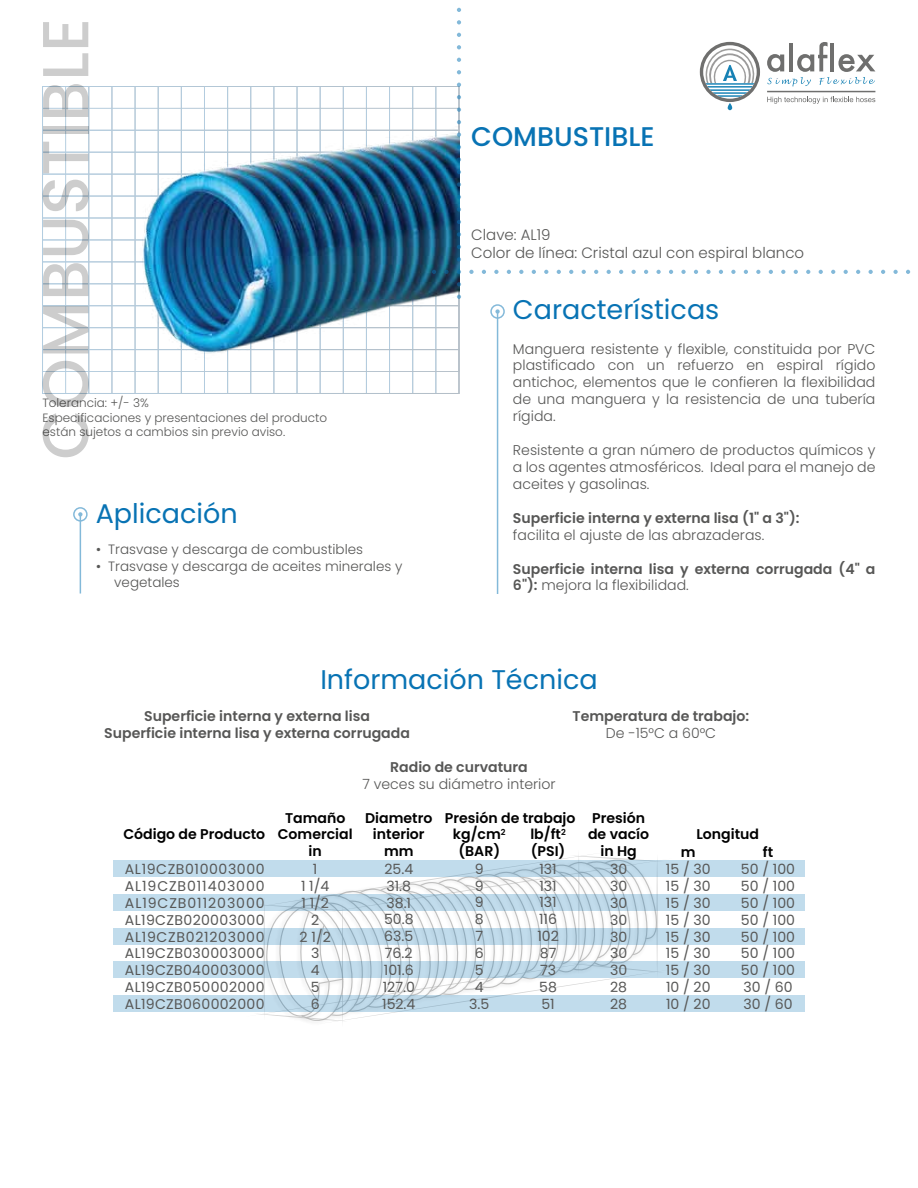
<style>
.page{position:relative;width:918px;height:1188px;background:#fff}
.page>*{position:absolute;margin:0;border:0;box-sizing:border-box;transform-origin:0 0}
.t1{font:27px "Poppins";color:#0873b4}
.t2{font:500 27px "Poppins";color:#0873b4}
.t3{font:300 15px/18px "Poppins";color:#575756}
.t4{font:14.1px/17px "Poppins";color:#575756;text-align:justify}
.t5{font:300 14.1px/17px "Poppins";color:#575756;text-align:justify}
.t6{font:600 14.1px/17px "Poppins";color:#575756;text-align:center}
.t7{font:600 14.1px/17px "Poppins";color:#000;text-align:center}
.t8{font:300 13.5px/16.2px "Poppins";color:#575756}
.t9{font:300 12px/14.4px "Poppins";color:#575756}
.s1{font-weight:400}
.s2{font-weight:300}
</style>
<div class="page">
<svg style="left:259px;top:855px;width:399px;height:167px"></svg>
<svg style="left:113px;top:894px;width:692px;height:17px;fill:#c1dcec"></svg>
<svg style="left:113px;top:928px;width:692px;height:17px;fill:#c1dcec"></svg>
<svg style="left:113px;top:961px;width:692px;height:17px;fill:#c1dcec"></svg>
<svg style="left:113px;top:995px;width:692px;height:17px;fill:#c1dcec"></svg>
<svg style="left:113px;top:860px;width:692px;height:17px;fill:#c1dcec"></svg>
<div style="left:73px;top:507px;width:15px;height:15px;border:2px solid #0873b4;border-radius:50%"></div>
<svg style="left:78px;top:512px;width:5px;height:5px"></svg>
<hr style="left:80px;top:514px;width:1px;height:80px;background:#0873b4">
<div style="left:490px;top:304px;width:15px;height:15px;border:2px solid #0873b4;border-radius:50%"></div>
<svg style="left:495px;top:309px;width:5px;height:5px"></svg>
<hr style="left:497px;top:312px;width:1px;height:282px;background:#0873b4">
<div style="left:88px;top:86px;width:47px;height:308px;border:1px solid #fff"></div>
<div style="left:65px;top:86px;width:47px;height:308px;border:1px solid #fff"></div>
<div style="left:112px;top:86px;width:46px;height:308px;border:1px solid #fff"></div>
<div style="left:42px;top:349px;width:417px;height:45px;border:1px solid #fff"></div>
<div style="left:42px;top:86px;width:417px;height:45px;border:1px solid #fff"></div>
<div style="left:42px;top:327px;width:417px;height:45px;border:1px solid #fff"></div>
<div style="left:42px;top:108px;width:417px;height:44px;border:1px solid #fff"></div>
<svg style="left:43px;top:413px;width:46px;height:44px"></svg>
<svg style="left:43px;top:361px;width:46px;height:46px"></svg>
<svg style="left:43px;top:306px;width:45px;height:47px"></svg>
<svg style="left:43px;top:263px;width:45px;height:33px"></svg>
<svg style="left:43px;top:220px;width:46px;height:35px"></svg>
<svg style="left:43px;top:180px;width:46px;height:31px"></svg>
<svg style="left:43px;top:142px;width:45px;height:31px"></svg>
<svg style="left:43px;top:127px;width:45px;height:7px"></svg>
<svg style="left:43px;top:84px;width:45px;height:33px"></svg>
<svg style="left:43px;top:53px;width:45px;height:23px"></svg>
<svg style="left:43px;top:22px;width:45px;height:25px"></svg>
<img style="left:135px;top:126px;width:324px;height:235px">
<svg style="left:694px;top:270px;width:4px;height:4px"></svg>
<svg style="left:681px;top:270px;width:5px;height:4px"></svg>
<svg style="left:669px;top:270px;width:4px;height:4px"></svg>
<svg style="left:656px;top:270px;width:5px;height:4px"></svg>
<svg style="left:644px;top:270px;width:4px;height:4px"></svg>
<svg style="left:632px;top:270px;width:4px;height:4px"></svg>
<svg style="left:619px;top:270px;width:4px;height:4px"></svg>
<svg style="left:607px;top:270px;width:4px;height:4px"></svg>
<svg style="left:594px;top:270px;width:4px;height:4px"></svg>
<svg style="left:582px;top:270px;width:4px;height:4px"></svg>
<svg style="left:569px;top:270px;width:4px;height:4px"></svg>
<svg style="left:557px;top:270px;width:4px;height:4px"></svg>
<svg style="left:544px;top:270px;width:4px;height:4px"></svg>
<svg style="left:532px;top:270px;width:4px;height:4px"></svg>
<svg style="left:519px;top:270px;width:4px;height:4px"></svg>
<svg style="left:507px;top:270px;width:4px;height:4px"></svg>
<svg style="left:494px;top:270px;width:5px;height:4px"></svg>
<svg style="left:482px;top:270px;width:4px;height:4px"></svg>
<svg style="left:469px;top:270px;width:5px;height:4px"></svg>
<svg style="left:457px;top:270px;width:4px;height:4px"></svg>
<svg style="left:444px;top:270px;width:5px;height:4px"></svg>
<svg style="left:432px;top:270px;width:4px;height:4px"></svg>
<svg style="left:906px;top:270px;width:4px;height:4px"></svg>
<svg style="left:893px;top:270px;width:5px;height:4px"></svg>
<svg style="left:881px;top:270px;width:4px;height:4px"></svg>
<svg style="left:869px;top:270px;width:4px;height:4px"></svg>
<svg style="left:856px;top:270px;width:4px;height:4px"></svg>
<svg style="left:844px;top:270px;width:4px;height:4px"></svg>
<svg style="left:831px;top:270px;width:4px;height:4px"></svg>
<svg style="left:819px;top:270px;width:4px;height:4px"></svg>
<svg style="left:806px;top:270px;width:4px;height:4px"></svg>
<svg style="left:794px;top:270px;width:4px;height:4px"></svg>
<svg style="left:781px;top:270px;width:4px;height:4px"></svg>
<svg style="left:769px;top:270px;width:4px;height:4px"></svg>
<svg style="left:756px;top:270px;width:5px;height:4px"></svg>
<svg style="left:744px;top:270px;width:4px;height:4px"></svg>
<svg style="left:731px;top:270px;width:5px;height:4px"></svg>
<svg style="left:719px;top:270px;width:4px;height:4px"></svg>
<svg style="left:706px;top:270px;width:5px;height:4px"></svg>
<svg style="left:457px;top:33px;width:4px;height:4px"></svg>
<svg style="left:457px;top:45px;width:4px;height:4px"></svg>
<svg style="left:457px;top:58px;width:4px;height:4px"></svg>
<svg style="left:457px;top:70px;width:4px;height:4px"></svg>
<svg style="left:457px;top:83px;width:4px;height:4px"></svg>
<svg style="left:457px;top:95px;width:4px;height:4px"></svg>
<svg style="left:457px;top:108px;width:4px;height:4px"></svg>
<svg style="left:457px;top:120px;width:4px;height:4px"></svg>
<svg style="left:457px;top:133px;width:4px;height:4px"></svg>
<svg style="left:457px;top:145px;width:4px;height:4px"></svg>
<svg style="left:457px;top:157px;width:4px;height:5px"></svg>
<svg style="left:457px;top:170px;width:4px;height:4px"></svg>
<svg style="left:457px;top:182px;width:4px;height:5px"></svg>
<svg style="left:457px;top:195px;width:4px;height:4px"></svg>
<svg style="left:457px;top:207px;width:4px;height:5px"></svg>
<svg style="left:457px;top:220px;width:4px;height:4px"></svg>
<svg style="left:457px;top:232px;width:4px;height:5px"></svg>
<svg style="left:457px;top:245px;width:4px;height:4px"></svg>
<svg style="left:457px;top:257px;width:4px;height:4px"></svg>
<svg style="left:457px;top:282px;width:4px;height:4px"></svg>
<svg style="left:457px;top:295px;width:4px;height:4px"></svg>
<svg style="left:457px;top:8px;width:4px;height:4px"></svg>
<svg style="left:457px;top:20px;width:4px;height:4px"></svg>
<svg style="left:767px;top:42px;width:108px;height:44px"></svg>
<hr style="left:830px;top:43px;width:4px;height:28px;background:#6f6f6e">
<svg style="left:700px;top:42px;width:60px;height:68px"></svg>
<svg style="left:767px;top:97px;width:108px;height:7px"></svg>
<hr style="left:767px;top:91px;width:108px;height:1px;background:#6f6f6e">
<h1 class="t2" style="left:471px;top:121px;width:185px">COMBUSTIBLE</h1>
<p class="t3" style="left:471px;top:226px;width:335px">Clave: AL19<br>Color de línea: Cristal azul con espiral blanco</p>
<p class="t9" style="left:43px;top:396px;width:286px">Tolerancia: +/- 3%<br>Especificaciones y presentaciones del producto están sujetos a cambios sin previo aviso.</p>
<h1 class="t1" style="left:96px;top:498px;width:143px">Aplicación</h1>
<p class="t8" style="left:96px;top:541px;width:269px"><span class="s1">•</span> Trasvase y descarga de combustibles</p>
<p class="t8" style="left:114px;top:558px;width:290px;text-indent:-18px"><span class="s1">•</span> Trasvase y descarga de aceites minerales y vegetales</p>
<h1 class="t1" style="left:513px;top:294px;width:208px">Características</h1>
<p class="t5" style="left:513px;top:340px;width:364px">Manguera resistente y flexible, constituida por PVC plastificado con un refuerzo en espiral rígido antichoc, elementos que le confieren la flexibilidad de una manguera y la resistencia de una tubería rígida.</p>
<p class="t5" style="left:513px;top:442px;width:364px">Resistente a gran número de productos químicos y a los agentes atmosféricos. Ideal para el manejo de aceites y gasolinas.</p>
<p class="t6" style="left:513px;top:509px;width:288px">Superficie interna y externa lisa (1" a 3"):</p>
<p class="t5" style="left:513px;top:526px;width:253px">facilita el ajuste de las abrazaderas.</p>
<p class="t6" style="left:513px;top:560px;width:364px;text-align:left">Superficie interna lisa y externa corrugada (4" a<br>6"): <span class="s2">mejora la flexibilidad.</span></p>
<h1 class="t1" style="left:320px;top:664px;width:279px">Información Técnica</h1>
<p class="t6" style="left:104px;top:708px;width:307px">Superficie interna y externa lisa<br>Superficie interna lisa y externa corrugada</p>
<p class="t6" style="left:390px;top:759px;width:139px">Radio de curvatura</p>
<p class="t5" style="left:362px;top:776px;width:195px">7 veces su diámetro interior</p>
<p class="t6" style="left:573px;top:708px;width:178px">Temperatura de trabajo:</p>
<p class="t5" style="left:606px;top:725px;width:112px">De -15°C a 60°C</p>
<p class="t7" style="left:123px;top:826px;width:143px">Código de Producto</p>
<p class="t4" style="left:125px;top:861px;width:141px">AL19CZB010003000<br>AL19CZB011403000<br>AL19CZB011203000<br>AL19CZB020003000<br>AL19CZB021203000<br>AL19CZB030003000<br>AL19CZB040003000<br>AL19CZB050002000<br>AL19CZB060002000</p>
<p class="t7" style="left:278px;top:809px;width:76px">Tamaño<br>Comercial in</p>
<p class="t4" style="left:300px;top:861px;width:33px;text-align:center">1<br>1 1/4<br>1 1/2<br>2<br>2 1/2<br>3<br>4<br>5<br>6</p>
<p class="t7" style="left:365px;top:809px;width:69px">Diametro interior mm</p>
<p class="t4" style="left:382px;top:860px;width:35px;text-align:center">25.4<br>31.8<br>38.1<br>50.8<br>63.5<br>76.2<br>101.6<br>127.0<br>152.4</p>
<p class="t7" style="left:445px;top:809px;width:132px">Presión de trabajo</p>
<p class="t7" style="left:453px;top:826px;width:54px">kg/cm<sup>2</sup></p>
<p class="t7" style="left:458px;top:843px;width:43px">(BAR)</p>
<p class="t7" style="left:530px;top:826px;width:37px;text-align:left">lb/ft<sup>2 </sup>(PSI)</p>
<p class="t4" style="left:469px;top:860px;width:22px;text-align:center">9<br>9<br>9<br>8<br>7<br>6<br>5<br>4<br>3.5</p>
<p class="t4" style="left:537px;top:860px;width:23px;text-align:left">131<br>131<br>131<br>116<br>102<br>87<br>73<br>58<br>51</p>
<p class="t7" style="left:588px;top:809px;width:63px">Presión de vacío in Hg</p>
<p class="t4" style="left:610px;top:861px;width:19px">30<br>30<br>30<br>30<br>30<br>30<br>30<br>28<br>28</p>
<p class="t7" style="left:696px;top:826px;width:64px">Longitud</p>
<p class="t7" style="left:681px;top:843px;width:16px">m</p>
<p class="t7" style="left:763px;top:843px;width:12px">ft</p>
<p class="t4" style="left:666px;top:861px;width:46px">15 / 30<br>15 / 30<br>15 / 30<br>15 / 30<br>15 / 30<br>15 / 30<br>15 / 30<br>10 / 20<br>10 / 20</p>
<p class="t4" style="left:741px;top:861px;width:56px;text-align:left">50 / 100<br>50 / 100<br>50 / 100<br>50 / 100<br>50 / 100<br>50 / 100<br>50 / 100<br>30 / 60<br>30 / 60</p>
</div>
